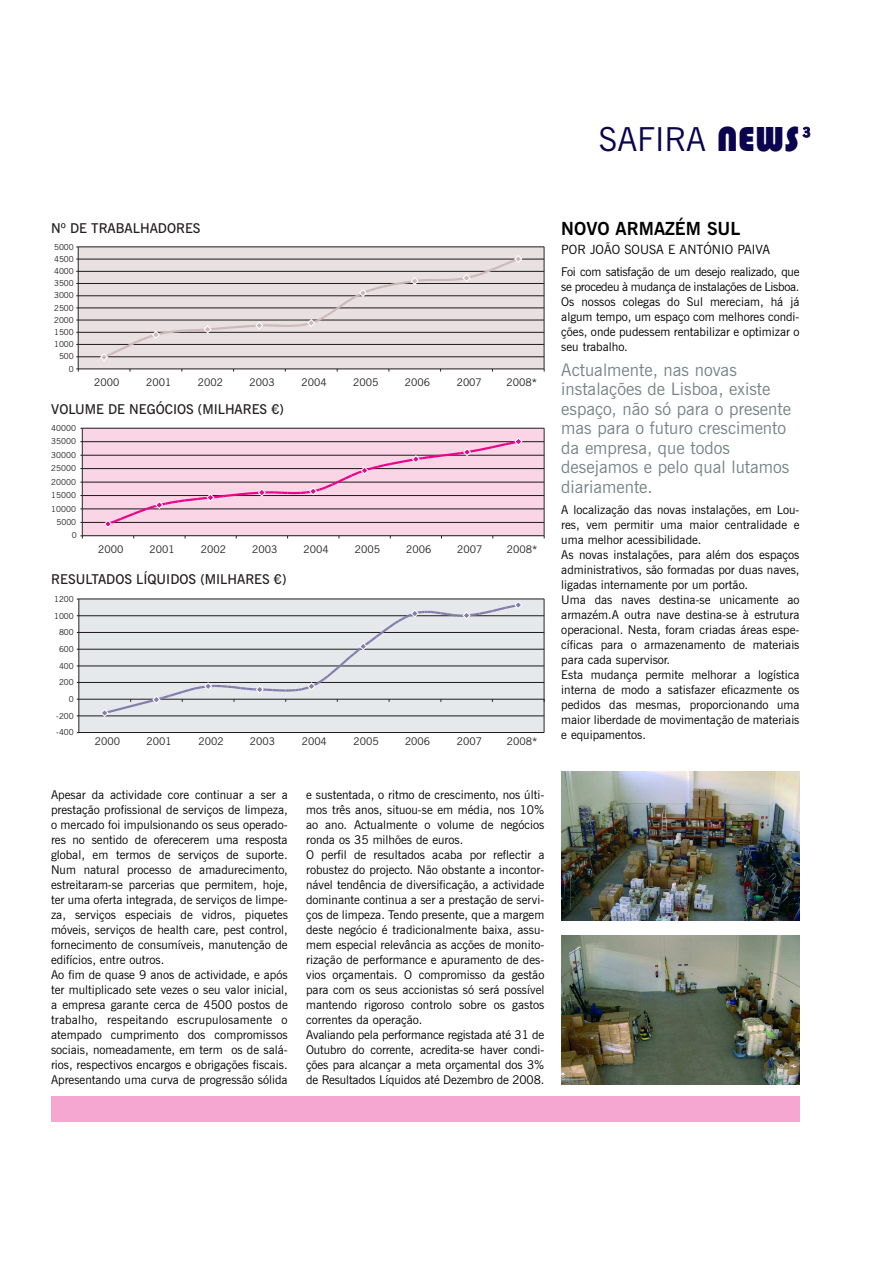
<style>
.page{position:relative;width:893px;height:1263px;background:#fff}
.page>*{position:absolute;margin:0;border:0;box-sizing:border-box;transform-origin:0 0}
.t1{font:33px "News Gothic BT";color:#0b034e}
.t2{font:700 18px "News Gothic BT";color:#000}
.t3{font:17.25px/19.5px "News Gothic BT";color:#778487}
.t4{font:600 13.5px "News Gothic BT";color:#231f20}
.t5{font:700 13.5px "News Gothic BT";color:#0b034e}
.t6{font:12.75px "News Gothic BT";color:#000}
.t7{font:12px/15px "News Gothic BT";color:#000}
.t8{font:10.5px "News Gothic BT";color:#231f20}
.t9{font:8.25px "News Gothic BT";color:#231f20}
.s1{font-family:"Bauhaus 93";font-size:36px}
</style>
<div class="page">
<img style="left:561px;top:771px;width:238px;height:149px">
<img style="left:561px;top:936px;width:238px;height:148px">
<div style="left:51px;top:1096px;width:748px;height:26px;background:#f5a7d2"></div>
<div style="left:82px;top:428px;width:462px;height:108px;background:#fad5e5"></div>
<hr style="left:82px;top:522px;width:462px;height:1px;background:#231f20">
<hr style="left:82px;top:509px;width:462px;height:1px;background:#231f20">
<hr style="left:82px;top:495px;width:462px;height:1px;background:#231f20">
<hr style="left:82px;top:482px;width:462px;height:1px;background:#231f20">
<hr style="left:82px;top:468px;width:462px;height:1px;background:#231f20">
<hr style="left:82px;top:455px;width:462px;height:1px;background:#231f20">
<hr style="left:82px;top:441px;width:462px;height:1px;background:#231f20">
<hr style="left:82px;top:428px;width:462px;height:1px;background:#231f20">
<hr style="left:544px;top:428px;width:1px;height:108px;background:#231f20">
<hr style="left:82px;top:535px;width:462px;height:1px;background:#231f20">
<hr style="left:82px;top:428px;width:1px;height:108px;background:#231f20">
<svg style="left:104px;top:437px;width:418px;height:91px"></svg>
<div style="left:78px;top:247px;width:466px;height:122px;background:#e9e1e1"></div>
<hr style="left:544px;top:247px;width:1px;height:122px;background:#231f20">
<hr style="left:78px;top:247px;width:1px;height:122px;background:#231f20">
<hr style="left:78px;top:356px;width:466px;height:1px;background:#231f20">
<hr style="left:78px;top:344px;width:466px;height:1px;background:#231f20">
<hr style="left:78px;top:332px;width:466px;height:1px;background:#231f20">
<hr style="left:78px;top:320px;width:466px;height:1px;background:#231f20">
<hr style="left:78px;top:308px;width:466px;height:1px;background:#231f20">
<hr style="left:78px;top:295px;width:466px;height:1px;background:#231f20">
<hr style="left:78px;top:283px;width:466px;height:1px;background:#231f20">
<hr style="left:78px;top:271px;width:466px;height:1px;background:#231f20">
<hr style="left:78px;top:259px;width:466px;height:1px;background:#231f20">
<hr style="left:78px;top:247px;width:466px;height:1px;background:#231f20">
<hr style="left:78px;top:368px;width:466px;height:1px;background:#231f20">
<svg style="left:100px;top:255px;width:422px;height:106px"></svg>
<div style="left:79px;top:599px;width:465px;height:133px;background:#e5e9ec"></div>
<hr style="left:544px;top:599px;width:1px;height:133px;background:#231f20">
<hr style="left:79px;top:599px;width:1px;height:133px;background:#231f20">
<hr style="left:79px;top:716px;width:465px;height:1px;background:#231f20">
<hr style="left:79px;top:682px;width:465px;height:1px;background:#231f20">
<hr style="left:79px;top:666px;width:465px;height:1px;background:#231f20">
<hr style="left:79px;top:649px;width:465px;height:1px;background:#231f20">
<hr style="left:79px;top:632px;width:465px;height:1px;background:#231f20">
<hr style="left:79px;top:615px;width:465px;height:1px;background:#231f20">
<hr style="left:79px;top:599px;width:465px;height:1px;background:#231f20">
<hr style="left:79px;top:732px;width:465px;height:1px;background:#231f20">
<hr style="left:79px;top:699px;width:465px;height:1px;background:#231f20">
<svg style="left:101px;top:601px;width:421px;height:116px"></svg>
<h1 class="t1" style="left:599px;top:128px;width:202px">SAFIRA <span class="s1">NEWS</span></h1>
<p class="t5" style="left:803px;top:127px;width:10px">3</p>
<p class="t4" style="left:51px;top:223px;width:151px">Nº DE TRABALHADORES</p>
<p class="t9" style="left:59px;top:244px;width:16px">000</p>
<p class="t9" style="left:59px;top:256px;width:16px">500</p>
<p class="t9" style="left:59px;top:268px;width:16px">000</p>
<p class="t9" style="left:59px;top:280px;width:16px">500</p>
<p class="t9" style="left:59px;top:292px;width:16px">000</p>
<p class="t9" style="left:59px;top:305px;width:16px">500</p>
<p class="t9" style="left:59px;top:317px;width:16px">000</p>
<p class="t9" style="left:54px;top:329px;width:21px">1500</p>
<p class="t9" style="left:54px;top:341px;width:21px">1000</p>
<p class="t9" style="left:59px;top:353px;width:16px">500</p>
<p class="t8" style="left:101px;top:378px;width:20px">000</p>
<p class="t8" style="left:146px;top:378px;width:27px">2001</p>
<p class="t8" style="left:198px;top:378px;width:27px">2002</p>
<p class="t8" style="left:249px;top:378px;width:27px">2003</p>
<p class="t8" style="left:301px;top:378px;width:27px">2004</p>
<p class="t8" style="left:353px;top:378px;width:27px">2005</p>
<p class="t8" style="left:405px;top:378px;width:27px">2006</p>
<p class="t8" style="left:457px;top:378px;width:27px">2007</p>
<p class="t8" style="left:507px;top:378px;width:32px">2008*</p>
<p class="t4" style="left:51px;top:405px;width:234px">VOLUME DE NEGÓCIOS (MILHARES €)</p>
<p class="t9" style="left:51px;top:425px;width:26px">40000</p>
<p class="t9" style="left:56px;top:438px;width:21px">5000</p>
<p class="t9" style="left:56px;top:452px;width:21px">0000</p>
<p class="t9" style="left:51px;top:465px;width:26px">25000</p>
<p class="t9" style="left:51px;top:479px;width:26px">20000</p>
<p class="t9" style="left:56px;top:492px;width:21px">5000</p>
<p class="t9" style="left:51px;top:505px;width:26px">10000</p>
<p class="t9" style="left:61px;top:519px;width:16px">000</p>
<p class="t8" style="left:105px;top:545px;width:20px">000</p>
<p class="t8" style="left:150px;top:545px;width:27px">2001</p>
<p class="t8" style="left:201px;top:545px;width:27px">2002</p>
<p class="t8" style="left:252px;top:545px;width:27px">2003</p>
<p class="t8" style="left:303px;top:545px;width:27px">2004</p>
<p class="t8" style="left:355px;top:545px;width:27px">2005</p>
<p class="t8" style="left:406px;top:545px;width:27px">2006</p>
<p class="t8" style="left:457px;top:545px;width:27px">2007</p>
<p class="t8" style="left:507px;top:545px;width:32px">2008*</p>
<p class="t4" style="left:51px;top:574px;width:237px">RESULTADOS LÍQUIDOS (MILHARES €)</p>
<p class="t9" style="left:59px;top:596px;width:16px">200</p>
<p class="t9" style="left:54px;top:613px;width:21px">1000</p>
<p class="t9" style="left:64px;top:629px;width:11px">00</p>
<p class="t9" style="left:59px;top:646px;width:16px">600</p>
<p class="t9" style="left:59px;top:663px;width:16px">400</p>
<p class="t9" style="left:59px;top:679px;width:16px">200</p>
<p class="t9" style="left:56px;top:713px;width:19px">-200</p>
<p class="t9" style="left:56px;top:729px;width:19px">-400</p>
<p class="t8" style="left:95px;top:738px;width:27px">2000</p>
<p class="t8" style="left:147px;top:738px;width:27px">2001</p>
<p class="t8" style="left:198px;top:738px;width:27px">2002</p>
<p class="t8" style="left:250px;top:738px;width:27px">2003</p>
<p class="t8" style="left:302px;top:738px;width:27px">2004</p>
<p class="t8" style="left:353px;top:738px;width:27px">2005</p>
<p class="t8" style="left:405px;top:738px;width:27px">2006</p>
<p class="t8" style="left:457px;top:738px;width:27px">2007</p>
<p class="t8" style="left:507px;top:738px;width:32px">2008*</p>
<h2 class="t2" style="left:561px;top:222px;width:180px">NOVO ARMAZÉM SUL</h2>
<p class="t6" style="left:561px;top:245px;width:210px">POR JOÃO SOUSA E ANTÓNIO PAIVA</p>
<p class="t7" style="left:561px;top:266px;width:240px;text-align:justify">Foi com satisfação de um desejo realizado, que se procedeu à mudança de instalações de Lisboa.<br>Os nossos colegas do Sul mereciam, há já algum tempo, um espaço com melhores condi&shy;ções, onde pudessem rentabilizar e optimizar o seu trabalho.</p>
<h3 class="t3" style="left:561px;top:362px;width:231px">Actualmente, nas novas instalações de Lisboa, existe espaço, não só para o presente mas para o futuro crescimento da empresa, que todos desejamos e pelo qual lutamos diariamente.</h3>
<p class="t7" style="left:561px;top:503px;width:240px">A localização das novas instalações, em Lou&shy;res, vem permitir uma maior centralidade e uma melhor acessibilidade.<br>As novas instalações, para além dos espaços administrativos, são formadas por duas naves, ligadas internamente por um portão.<br>Uma das naves destina-se unicamente ao armazém.A outra nave destina-se à estrutura operacional. Nesta, foram criadas áreas espe&shy;cíficas para o armazenamento de materiais para cada supervisor.<br>Esta mudança permite melhorar a logística interna de modo a satisfazer eficazmente os pedidos das mesmas, proporcionando uma maior liberdade de movimentação de materiais e equipamentos.</p>
<p class="t7" style="left:51px;top:788px;width:238px">Apesar da actividade core continuar a ser a prestação profissional de serviços de limpeza, o mercado foi impulsionando os seus operado&shy;res no sentido de oferecerem uma resposta global, em termos de serviços de suporte.<br>Num natural processo de amadurecimento, estreitaram-se parcerias que permitem, hoje, ter uma oferta integrada, de serviços de limpe&shy;za, serviços especiais de vidros, piquetes móveis, serviços de health care, pest control, fornecimento de consumíveis, manutenção de edifícios, entre outros.<br>Ao fim de quase 9 anos de actividade, e após ter multiplicado sete vezes o seu valor inicial, a empresa garante cerca de 4500 postos de trabalho, respeitando escrupulosamente o atempado cumprimento dos compromissos sociais, nomeadamente, em term os de salá&shy;rios, respectivos encargos e obrigações fiscais.<br>Apresentando uma curva de progressão sólida</p>
<p class="t7" style="left:306px;top:788px;width:240px">e sustentada, o ritmo de crescimento, nos últi&shy;mos três anos, situou-se em média, nos 10% ao ano. Actualmente o volume de negócios ronda os 35 milhões de euros.<br>O perfil de resultados acaba por reflectir a robustez do projecto. Não obstante a incontor&shy;nável tendência de diversificação, a actividade dominante continua a ser a prestação de servi&shy;ços de limpeza. Tendo presente, que a margem deste negócio é tradicionalmente baixa, assu&shy;mem especial relevância as acções de monito&shy;rização de performance e apuramento de des&shy;vios orçamentais. O compromisso da gestão para com os seus accionistas só será possível mantendo rigoroso controlo sobre os gastos correntes da operação.<br>Avaliando pela performance registada até 31 de Outubro do corrente, acredita-se haver condi&shy;ções para alcançar a meta orçamental dos 3% de Resultados Líquidos até Dezembro de 2008.</p>
</div>
